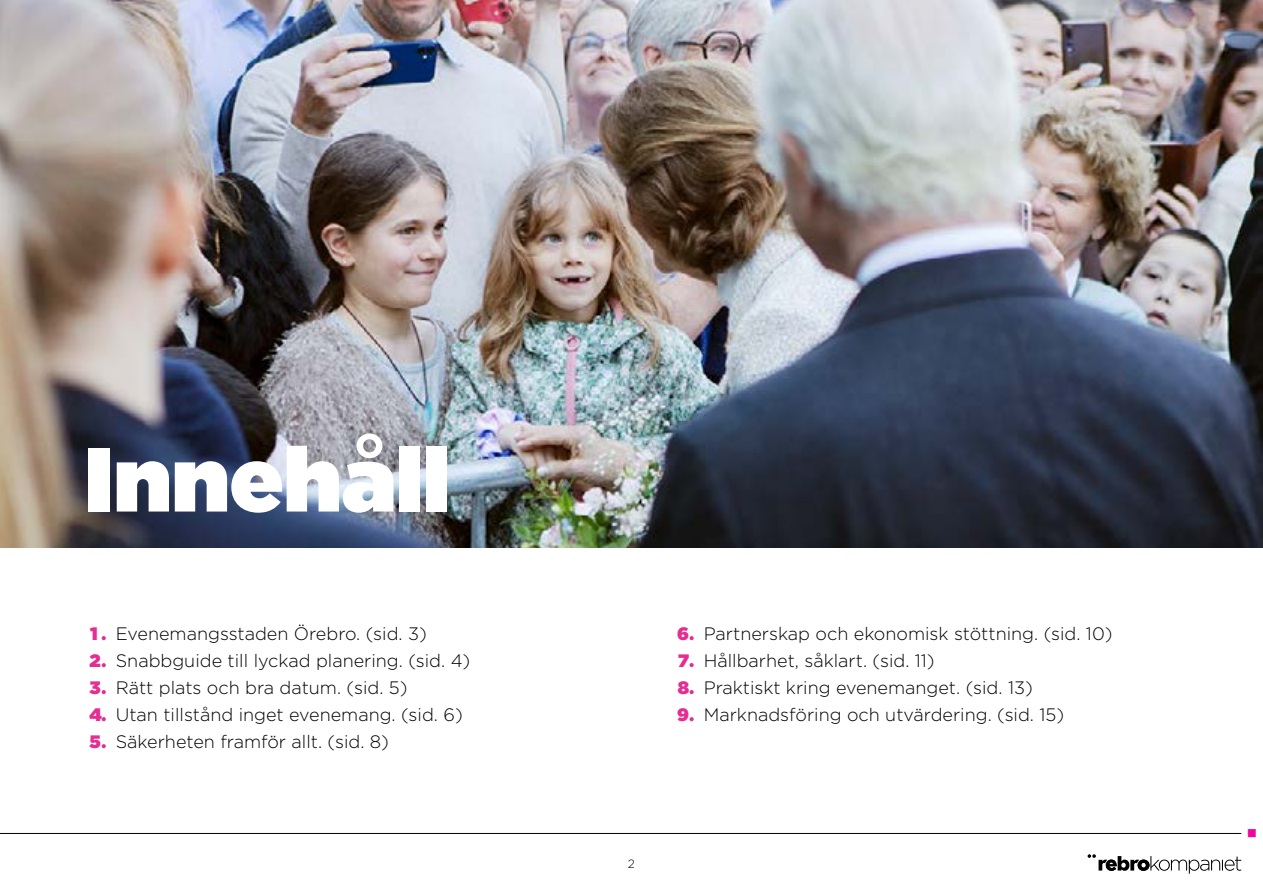
<style>
.page{position:relative;width:1263px;height:893px;background:#fff}
.page>*{position:absolute;margin:0;border:0;box-sizing:border-box;transform-origin:0 0}
.t1{font:900 90px "Gotham";color:#fff}
.t2{font:27px "Wingdings";color:#f2059f}
.t3{font:300 18px/27px "Gotham";color:#000}
.t4{font:900 18px/27px "Gotham";color:#e52e92;text-align:justify}
.t5{font:300 12px "Gotham";color:#000}
</style>
<div class="page">
<hr style="left:0;top:833px;width:1241px;height:1px;background:#000">
<svg style="left:1087px;top:854px;width:154px;height:20px"></svg>
<img style="left:0;top:0;width:1263px;height:547px">
<svg style="left:102px;top:636px;width:4px;height:4px"></svg>
<svg style="left:102px;top:663px;width:4px;height:4px"></svg>
<svg style="left:102px;top:690px;width:4px;height:4px"></svg>
<svg style="left:102px;top:717px;width:4px;height:4px"></svg>
<svg style="left:102px;top:744px;width:4px;height:4px"></svg>
<svg style="left:689px;top:636px;width:5px;height:4px"></svg>
<svg style="left:689px;top:663px;width:5px;height:4px"></svg>
<svg style="left:689px;top:690px;width:5px;height:4px"></svg>
<svg style="left:689px;top:717px;width:5px;height:4px"></svg>
<h1 class="t1" style="left:85px;top:415px;width:366px">Innehåll</h1>
<p class="t3" style="left:116px;top:620px;width:356px">Evenemangsstaden Örebro. (sid. 3)<br>Snabbguide till lyckad planering. (sid. 4)<br>Rätt plats och bra datum. (sid. 5)<br>Utan tillstånd inget evenemang. (sid. 6)<br>Säkerheten framför allt. (sid. 8)</p>
<p class="t4" style="left:90px;top:620px;width:9px">1</p>
<p class="t4" style="left:677px;top:620px;width:13px">6<br>7<br>8<br>9</p>
<p class="t4" style="left:89px;top:647px;width:14px">2<br>3<br>4<br>5</p>
<p class="t3" style="left:704px;top:620px;width:410px">Partnerskap och ekonomisk stöttning. (sid. 10)<br>Hållbarhet, såklart. (sid. 11)<br>Praktiskt kring evenemanget. (sid. 13)<br>Marknadsföring och utvärdering. (sid. 15)</p>
<p class="t5" style="left:628px;top:856px;width:9px">2</p>
<h2 class="t2" style="left:1246px;top:819px;width:14px">▪</h2>
</div>
